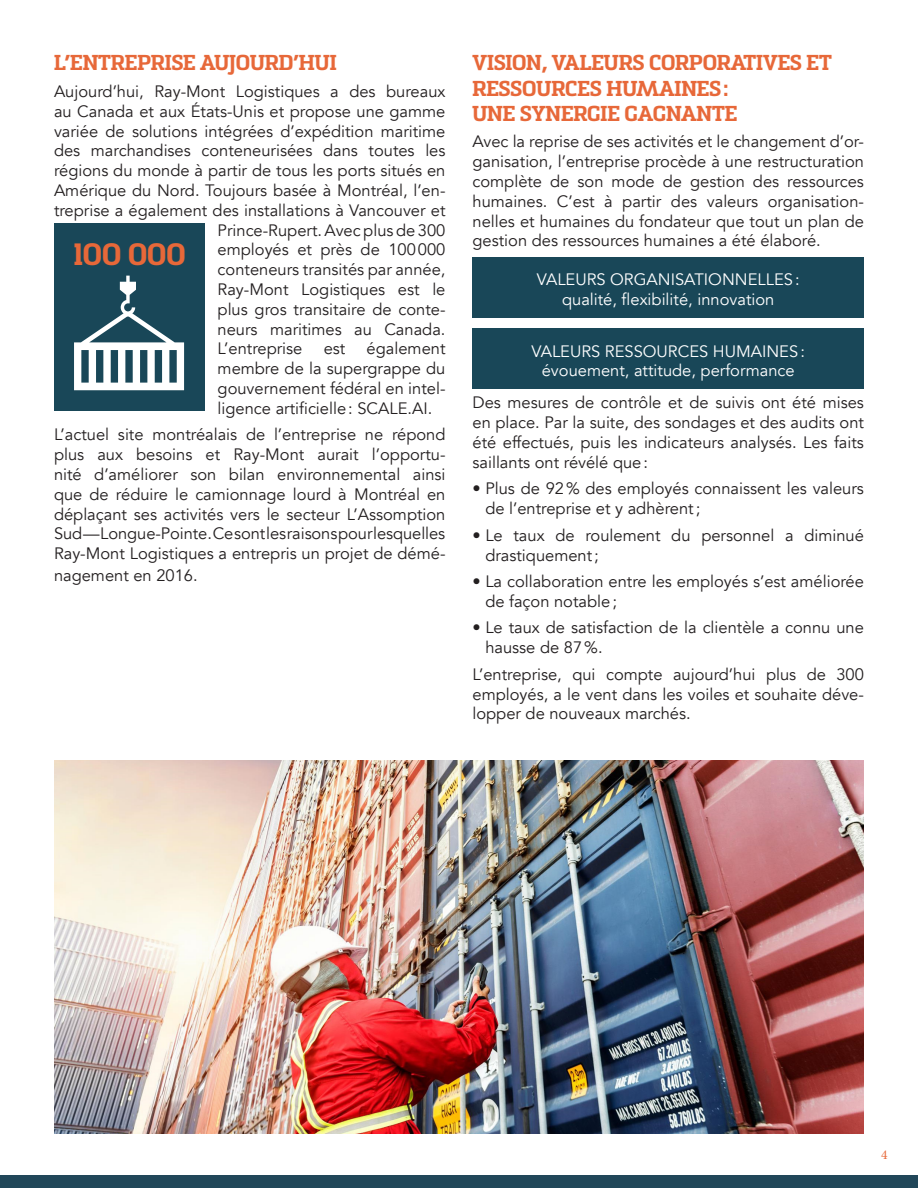
<style>
.page{position:relative;width:918px;height:1188px;background:#fff}
.page>*{position:absolute;margin:0;border:0;box-sizing:border-box;transform-origin:0 0}
.Sous-Titres{font:900 30px "Sommet Slab";color:#e76839}
.Sous-Titres-2{font:900 21px/25.2px "Sommet Slab";color:#e76839}
.Texte{font:16.5px/19.8px "Avenir";color:#231f20;text-align:justify}
.Texte-2{font:16.5px/19.8px "Avenir";color:#fff;text-align:center}
.t1{font:13.5px "Minion Pro";color:#e76839}
</style>
<div class="page">
<div style="left:0;top:1175px;width:918px;height:13px;background:#214759"></div>
<div style="left:472px;top:257px;width:392px;height:60px;background:#194758"></div>
<div style="left:472px;top:328px;width:392px;height:61px;background:#194758"></div>
<img style="left:54px;top:760px;width:810px;height:374px">
<div style="left:54px;top:223px;width:150px;height:188px;background:#194758"></div>
<svg style="left:74px;top:276px;width:110px;height:114px"></svg>
<p class="Sous-Titres-2" style="left:54px;top:51px;width:284px">L’ENTREPRISE AUJOURD’HUI</p>
<p class="Texte" style="left:54px;top:82px;width:393px">Aujourd’hui, Ray-Mont Logistiques a des bureaux</p>
<p class="Texte" style="left:54px;top:102px;width:393px">au Canada et aux États-Unis et propose une gamme</p>
<p class="Texte" style="left:54px;top:121px;width:393px">variée de solutions intégrées d’expédition maritime</p>
<p class="Texte" style="left:54px;top:141px;width:393px">des marchandises conteneurisées dans toutes les</p>
<p class="Texte" style="left:54px;top:161px;width:393px">régions du monde à partir de tous les ports situés en</p>
<p class="Texte" style="left:54px;top:181px;width:393px">Amérique du Nord. Toujours basée à Montréal, l’en-</p>
<p class="Texte" style="left:54px;top:201px;width:393px">treprise a également des installations à Vancouver et</p>
<p class="Texte" style="left:218px;top:220px;width:229px">Prince-Rupert. Avec plus de 300</p>
<p class="Texte" style="left:218px;top:240px;width:229px">employés et près de 100000</p>
<p class="Texte" style="left:218px;top:260px;width:229px">conteneurs transités par année,</p>
<p class="Texte" style="left:218px;top:280px;width:229px">Ray-Mont Logistiques est le</p>
<p class="Texte" style="left:218px;top:300px;width:229px">plus gros transitaire de conte-</p>
<p class="Texte" style="left:218px;top:319px;width:229px">neurs maritimes au Canada.</p>
<p class="Texte" style="left:218px;top:339px;width:86px">L’entreprise</p>
<p class="Texte" style="left:324px;top:339px;width:23px">est</p>
<p class="Sous-Titres" style="left:72px;top:235px;width:115px">100 000</p>
<p class="Texte" style="left:218px;top:339px;width:229px;text-indent:149px">également membre de la supergrappe du gouvernement fédéral en intel&shy;ligence artificielle: SCALE.AI.</p>
<p class="Texte" style="left:54px;top:425px;width:393px">L’actuel site montréalais de l’entreprise ne répond plus aux besoins et Ray-Mont aurait l’opportu&shy;nité d’améliorer son bilan environnemental ainsi que de réduire le camionnage lourd à Montréal en déplaçant ses activités vers le secteur L’Assomption Sud — Longue-Pointe. Ce sont les raisons pour lesquelles Ray-Mont Logistiques a entrepris un projet de démé-</p>
<p class="Texte" style="left:54px;top:565px;width:145px">nagement en 2016.</p>
<p class="Sous-Titres-2" style="left:472px;top:51px;width:361px">VISION, VALEURS CORPORATIVES ET<br>RESSOURCES HUMAINES:<br>UNE SYNERGIE GAGNANTE</p>
<p class="Texte" style="left:472px;top:132px;width:393px">Avec la reprise de ses activités et le changement d’or&shy;ganisation, l’entreprise procède à une restructuration complète de son mode de gestion des ressources humaines. C’est à partir des valeurs organisation&shy;nelles et humaines du fondateur que tout un plan de gestion des ressources humaines a été élaboré.</p>
<p class="Texte-2" style="left:537px;top:270px;width:264px">VALEURS ORGANISATIONNELLES: qualité, flexibilité, innovation</p>
<p class="Texte-2" style="left:532px;top:341px;width:275px">VALEURS RESSOURCES HUMAINES: évouement, attitude, performance</p>
<p class="Texte" style="left:472px;top:393px;width:393px">Des mesures de contrôle et de suivis ont été mises en place. Par la suite, des sondages et des audits ont été effectués, puis les indicateurs analysés. Les faits saillants ont révélé que:</p>
<p class="Texte" style="left:485px;top:479px;width:380px;text-indent:-13px">• Plus de 92% des employés connaissent les valeurs de l’entreprise et y adhèrent;</p>
<p class="Texte" style="left:485px;top:525px;width:380px;text-indent:-13px">• Le taux de roulement du personnel a diminué drastiquement;</p>
<p class="Texte" style="left:485px;top:572px;width:380px;text-indent:-13px">• La collaboration entre les employés s’est améliorée de façon notable;</p>
<p class="Texte" style="left:485px;top:618px;width:380px;text-indent:-13px">• Le taux de satisfaction de la clientèle a connu une hausse de 87%.</p>
<p class="Texte" style="left:472px;top:665px;width:393px">L’entreprise, qui compte aujourd’hui plus de 300 employés, a le vent dans les voiles et souhaite déve&shy;lopper de nouveaux marchés.</p>
<p class="t1" style="left:881px;top:1146px;width:8px">4</p>
</div>
